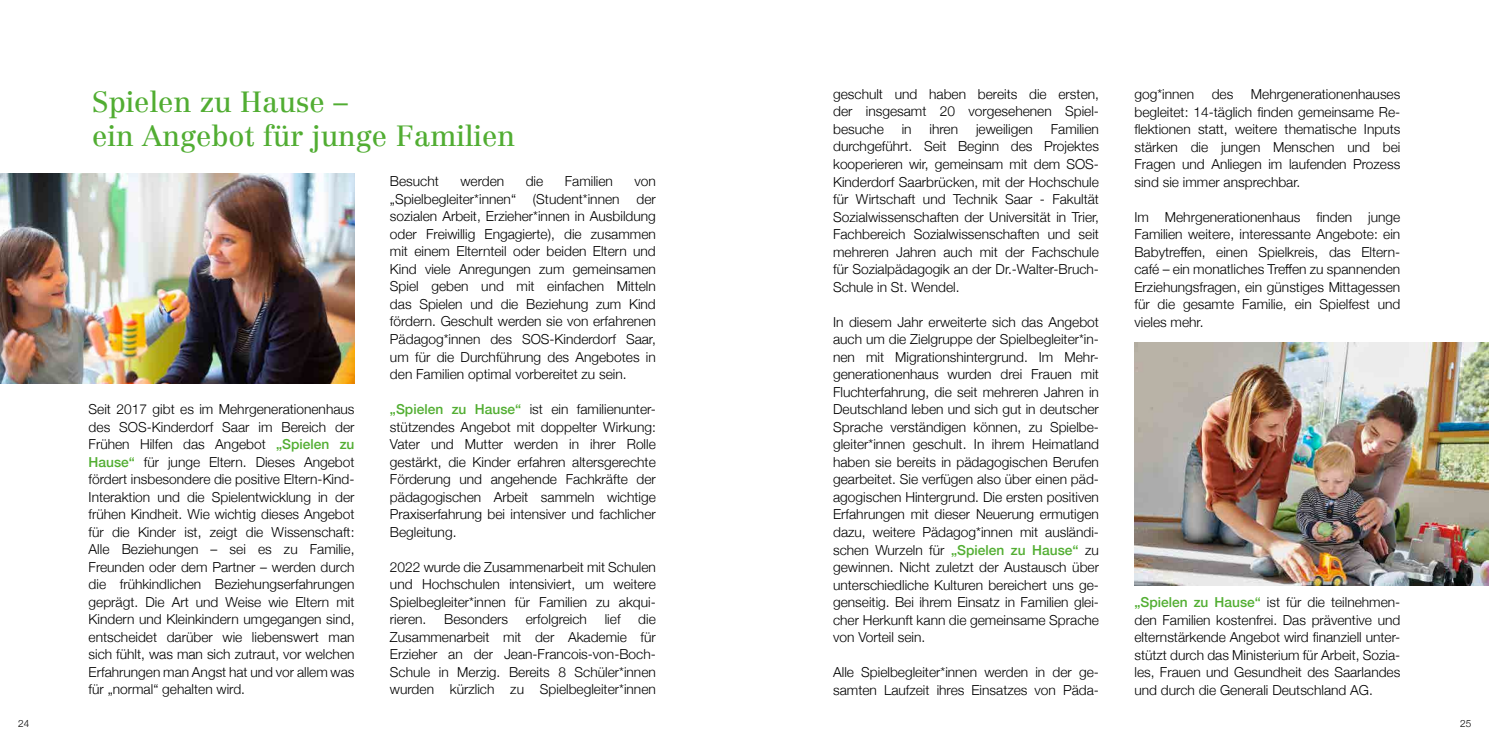
<style>
.page{position:relative;width:1489px;height:745px;background:#fff}
.page>*{position:absolute;margin:0;border:0;box-sizing:border-box;transform-origin:0 0}
.t1{font:28.75px/34.5px "Centennial";color:#51ad32}
.t2{font:300 13.75px/17.5px "Helvetica Neue";color:#000;text-align:justify}
.t3{font:300 10px "Helvetica Neue";color:#000}
.s1{font-weight:500;color:#52ae32}
</style>
<div class="page">
<img style="left:1134px;top:342px;width:354px;height:243px">
<img style="left:0;top:174px;width:354px;height:209px">
<h1 class="t1" style="left:92px;top:84px;width:424px">Spielen zu Hause –<br>ein Angebot für junge Familien</h1>
<p class="t2" style="left:390px;top:171px;width:50px">Besucht</p>
<p class="t2" style="left:460px;top:171px;width:45px">werden</p>
<p class="t2" style="left:525px;top:171px;width:19px">die</p>
<p class="t2" style="left:565px;top:171px;width:50px">Familien</p>
<p class="t2" style="left:390px;top:171px;width:267px;text-indent:244px">von „Spielbegleiter*innen“ (Student*innen der sozialen Arbeit, Erzieher*innen in Ausbildung oder Freiwillig Engagierte), die zusammen mit einem Elternteil oder beiden Eltern und Kind viele Anregungen zum gemeinsamen Spiel geben und mit einfachen Mitteln das Spielen und die Beziehung zum Kind fördern. Geschult werden sie von erfahrenen Pädagog*innen des SOS-Kinderdorf Saar, um für die Durchführung des Angebotes in den Familien optimal vorbereitet zu sein.</p>
<p class="t2" style="left:390px;top:399px;width:267px"><span class="s1">„Spielen zu Hause“</span> ist ein familienunter&shy;stützendes Angebot mit doppelter Wirkung:<br>Vater und Mutter werden in ihrer Rolle gestärkt, die Kinder erfahren altersgerechte Förderung und angehende Fachkräfte der pädagogischen Arbeit sammeln wichtige Praxiserfahrung bei intensiver und fachlicher Begleitung.</p>
<p class="t2" style="left:390px;top:556px;width:267px">2022 wurde die Zusammenarbeit mit Schulen und Hochschulen intensiviert, um weitere Spielbegleiter*innen für Familien zu akqui&shy;rieren.</p>
<p class="t2" style="left:89px;top:399px;width:267px">Seit 2017 gibt es im Mehrgenerationenhaus des SOS-Kinderdorf Saar im Bereich der Frühen Hilfen das Angebot <span class="s1">„Spielen zu Hause“</span> für junge Eltern. Dieses Angebot fördert insbesondere die positive Eltern-Kind-Interaktion und die Spielentwicklung in der frühen Kindheit. Wie wichtig dieses Angebot für die Kinder ist, zeigt die Wissenschaft:<br>Alle Beziehungen – sei es zu Familie, Freunden oder dem Partner – werden durch die frühkindlichen Beziehungserfahrungen geprägt. Die Art und Weise wie Eltern mit Kindern und Kleinkindern umgegangen sind, entscheidet darüber wie liebenswert man sich fühlt, was man sich zutraut, vor welchen Erfahrungen man Angst hat und vor allem was für „normal“ gehalten wird.</p>
<p class="t2" style="left:390px;top:609px;width:267px;text-indent:248px">die Zusammenarbeit mit der Akademie für Erzieher an der Jean-Francois-von-Boch-Schule in Merzig. Bereits 8 Schüler*innen wurden kürzlich zu Spielbegleiter*innen</p>
<p class="t2" style="left:444px;top:609px;width:65px">Besonders</p>
<p class="t2" style="left:526px;top:609px;width:63px">erfolgreich</p>
<p class="t2" style="left:604px;top:609px;width:17px">lief</p>
<p class="t2" style="left:833px;top:84px;width:267px">geschult und haben bereits die ersten, der insgesamt 20 vorgesehenen Spiel&shy;besuche</p>
<p class="t2" style="left:833px;top:119px;width:267px;text-indent:218px">Familien durchgeführt. Seit Beginn des Projektes kooperieren wir, gemeinsam mit dem SOS-Kinderdorf Saarbrücken, mit der Hochschule für Wirtschaft und Technik Saar - Fakultät Sozialwissenschaften der Universität in Trier, Fachbereich Sozialwissenschaften und seit mehreren Jahren auch mit der Fachschule für Sozialpädagogik an der Dr.-Walter-Bruch-Schule in St. Wendel.</p>
<p class="t2" style="left:833px;top:312px;width:267px">In diesem Jahr erweiterte sich das Angebot auch um die Zielgruppe der Spielbegleiter*in&shy;nen mit Migrationshintergrund. Im Mehr&shy;generationenhaus wurden drei Frauen mit Fluchterfahrung, die seit mehreren Jahren in Deutschland leben und sich gut in deutscher Sprache verständigen können, zu Spielbe&shy;gleiter*innen geschult. In ihrem Heimatland haben sie bereits in pädagogischen Berufen gearbeitet. Sie verfügen also über einen päd&shy;agogischen Hintergrund. Die ersten positiven Erfahrungen mit dieser Neuerung ermutigen dazu, weitere Pädagog*innen mit ausländi&shy;schen Wurzeln für <span class="s1">„Spielen zu Hause“</span> zu gewinnen. Nicht zuletzt der Austausch über unterschiedliche Kulturen bereichert uns ge&shy;genseitig. Bei ihrem Einsatz in Familien glei&shy;cher Herkunft kann die gemeinsame Sprache von Vorteil sein.</p>
<p class="t2" style="left:833px;top:662px;width:267px">Alle Spielbegleiter*innen werden in der ge&shy;samten Laufzeit ihres Einsatzes von Päda-</p>
<p class="t2" style="left:901px;top:119px;width:11px">in</p>
<p class="t2" style="left:929px;top:119px;width:30px">ihren</p>
<p class="t2" style="left:976px;top:119px;width:58px">jeweiligen</p>
<p class="t2" style="left:1134px;top:84px;width:267px;text-indent:116px">Mehrgenerationenhauses begleitet: 14-täglich finden gemeinsame Re&shy;flektionen statt, weitere thematische Inputs stärken die jungen Menschen und bei Fragen und Anliegen im laufenden Prozess sind sie immer ansprechbar.</p>
<p class="t2" style="left:1134px;top:207px;width:267px">Im Mehrgenerationenhaus finden junge Familien weitere, interessante Angebote: ein Babytreffen, einen Spielkreis, das Eltern&shy;café – ein monatliches Treffen zu spannenden Erziehungsfragen, ein günstiges Mittagessen für die gesamte Familie, ein Spielfest und vieles mehr.</p>
<p class="t2" style="left:1134px;top:84px;width:61px">gog*innen</p>
<p class="t2" style="left:1211px;top:84px;width:23px">des</p>
<p class="t2" style="left:1134px;top:592px;width:267px"><span class="s1">„Spielen zu Hause“</span> ist für die teilnehmen&shy;den Familien kostenfrei. Das präventive und elternstärkende Angebot wird finanziell unter&shy;stützt durch das Ministerium für Arbeit, Sozia&shy;les, Frauen und Gesundheit des Saarlandes und durch die Generali Deutschland AG.</p>
<p class="t3" style="left:18px;top:715px;width:13px">24</p>
<p class="t3" style="left:1459px;top:715px;width:13px">25</p>
</div>
